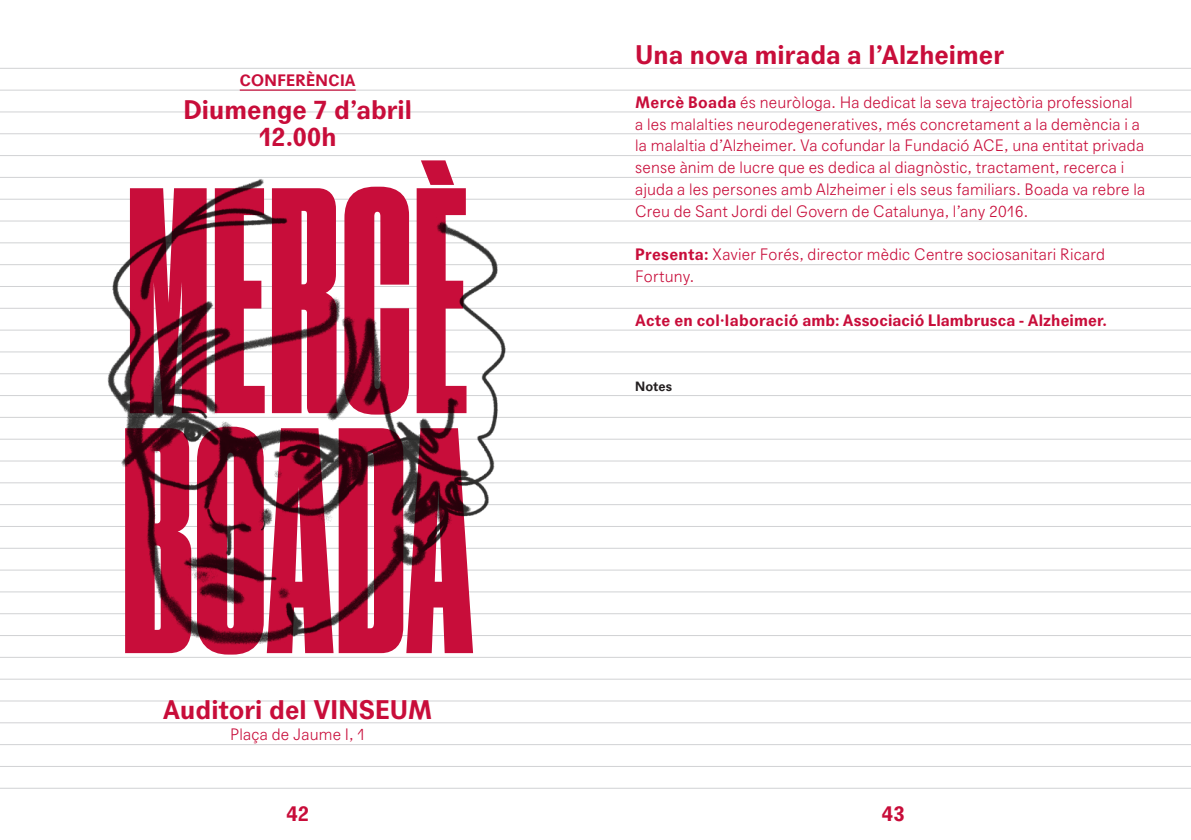
<style>
.page{position:relative;width:1191px;height:840px;background:#fff}
.page>*{position:absolute;margin:0;border:0;box-sizing:border-box;transform-origin:0 0}
.t1{font:302px "Druk X Cond Super";letter-spacing:.01em;color:#c80d3a}
.Dia{font:700 26px "Agipo";letter-spacing:.005em;color:#c80d3a}
.Subtitol{font:700 26px "Agipo";letter-spacing:.005em;color:#c80d3a}
.Hora{font:700 26px "Agipo";color:#c80d3a}
.t2{font:700 21px "Agipo";color:#c80d3a}
.Text{font:300 16px/21.8px "Agipo";letter-spacing:.01em;color:#c80d3a}
.Text-2{font:700 16px "Agipo";letter-spacing:.005em;color:#c80d3a}
.Adreça{font:300 16px "Agipo";letter-spacing:.01em;color:#c80d3a}
.Genere{font:700 16px "Agipo";letter-spacing:.02em;color:#c80d3a}
.Text_Negreta{font:700 13px "Agipo";letter-spacing:.005em;color:#231f20}
.s1{font-weight:700}
</style>
<div class="page">
<hr style="left:0;top:68px;width:1191px;height:1px;background:#d1d2d4">
<hr style="left:0;top:90px;width:1191px;height:1px;background:#d1d2d4">
<hr style="left:0;top:111px;width:1191px;height:1px;background:#d1d2d4">
<hr style="left:0;top:133px;width:1191px;height:1px;background:#d1d2d4">
<hr style="left:0;top:155px;width:1191px;height:1px;background:#d1d2d4">
<hr style="left:0;top:177px;width:1191px;height:1px;background:#d1d2d4">
<hr style="left:0;top:199px;width:1191px;height:1px;background:#d1d2d4">
<hr style="left:0;top:220px;width:1191px;height:1px;background:#d1d2d4">
<hr style="left:0;top:242px;width:1191px;height:1px;background:#d1d2d4">
<hr style="left:0;top:264px;width:1191px;height:1px;background:#d1d2d4">
<hr style="left:0;top:286px;width:1191px;height:1px;background:#d1d2d4">
<hr style="left:0;top:308px;width:1191px;height:1px;background:#d1d2d4">
<hr style="left:0;top:329px;width:1191px;height:1px;background:#d1d2d4">
<hr style="left:0;top:351px;width:1191px;height:1px;background:#d1d2d4">
<hr style="left:0;top:373px;width:1191px;height:1px;background:#d1d2d4">
<hr style="left:0;top:395px;width:1191px;height:1px;background:#d1d2d4">
<hr style="left:0;top:417px;width:1191px;height:1px;background:#d1d2d4">
<hr style="left:0;top:438px;width:1191px;height:1px;background:#d1d2d4">
<hr style="left:0;top:460px;width:1191px;height:1px;background:#d1d2d4">
<hr style="left:0;top:482px;width:1191px;height:1px;background:#d1d2d4">
<hr style="left:0;top:504px;width:1191px;height:1px;background:#d1d2d4">
<hr style="left:0;top:526px;width:1191px;height:1px;background:#d1d2d4">
<hr style="left:0;top:547px;width:1191px;height:1px;background:#d1d2d4">
<hr style="left:0;top:569px;width:1191px;height:1px;background:#d1d2d4">
<hr style="left:0;top:591px;width:1191px;height:1px;background:#d1d2d4">
<hr style="left:0;top:613px;width:1191px;height:1px;background:#d1d2d4">
<hr style="left:0;top:634px;width:1191px;height:1px;background:#d1d2d4">
<hr style="left:0;top:656px;width:1191px;height:1px;background:#d1d2d4">
<hr style="left:0;top:678px;width:1191px;height:1px;background:#d1d2d4">
<hr style="left:0;top:700px;width:1191px;height:1px;background:#d1d2d4">
<hr style="left:0;top:722px;width:1191px;height:1px;background:#d1d2d4">
<hr style="left:0;top:743px;width:1191px;height:1px;background:#d1d2d4">
<hr style="left:0;top:765px;width:1191px;height:1px;background:#d1d2d4">
<hr style="left:0;top:787px;width:1191px;height:1px;background:#d1d2d4">
<img style="left:0;top:89px;width:595px;height:700px">
<p class="Genere" style="left:240px;top:68px;width:117px">CONFERÈNCIA</p>
<p class="Dia" style="left:183px;top:89px;width:230px">Diumenge 7 d’abril</p>
<p class="Hora" style="left:259px;top:116px;width:79px">12.00h</p>
<p class="t1" style="left:127px;top:127px;width:342px">MERCÈ</p>
<p class="t1" style="left:123px;top:367px;width:351px">BOADA</p>
<p class="Dia" style="left:163px;top:688px;width:271px">Auditori del VINSEUM</p>
<p class="Adreça" style="left:230px;top:722px;width:137px">Plaça de Jaume I, 1</p>
<p class="Subtitol" style="left:635px;top:34px;width:370px">Una nova mirada a l’Alzheimer</p>
<p class="Text" style="left:635px;top:90px;width:511px"><span class="s1">Mercè Boada</span> és neuròloga. Ha dedicat la seva trajectòria professional<br>a les malalties neurodegeneratives, més concretament a la demència i a la malaltia d’Alzheimer. Va cofundar la Fundació ACE, una entitat privada sense ànim de lucre que es dedica al diagnòstic, tractament, recerca i ajuda a les persones amb Alzheimer i els seus familiars. Boada va rebre la Creu de Sant Jordi del Govern de Catalunya, l’any 2016.</p>
<p class="Text" style="left:635px;top:242px;width:471px"><span class="s1">Presenta:</span> Xavier Forés, director mèdic Centre sociosanitari Ricard<br>Fortuny.</p>
<p class="Text-2" style="left:635px;top:307px;width:473px">Acte en col·laboració amb: Associació Llambrusca - Alzheimer.</p>
<p class="Text_Negreta" style="left:635px;top:376px;width:38px">Notes</p>
<h3 class="t2" style="left:286px;top:796px;width:24px">42</h3>
<h3 class="t2" style="left:881px;top:796px;width:24px">43</h3>
</div>
